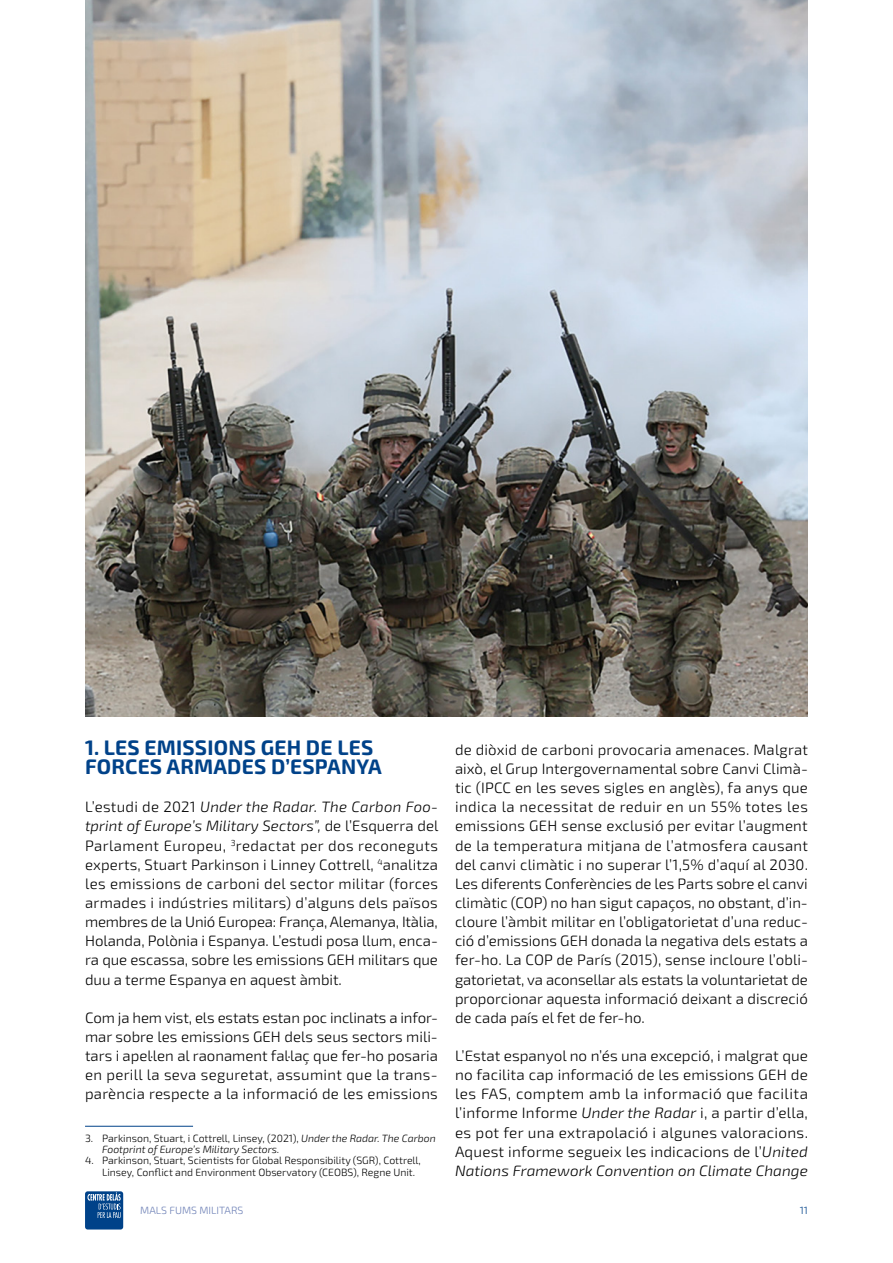
<style>
.page{position:relative;width:893px;height:1263px;background:#fff}
.page>*{position:absolute;margin:0;border:0;box-sizing:border-box;transform-origin:0 0}
.t1{font:700 21px/19.2px "Exo 2.0";letter-spacing:.01em;color:#004289}
.t2{font:300 15px/19.2px "Exo 2.0";letter-spacing:.005em;color:#000;text-align:justify}
.t3{font:300 10.5px/11.4px "Exo 2.0";color:#000}
.t4{font:italic 300 10.5px/11.4px "Exo 2.0";color:#000}
.t5{font:300 10.5px "Exo 2.0";color:#6d80b6}
.t6{font:300 10.5px "Exo 2.0";color:#004289}
.s1{font-style:italic}
.s2{font-style:normal}
</style>
<div class="page">
<div style="left:85px;top:1191px;width:38px;height:38px;background:#004289;border-radius:3px"></div>
<svg style="left:87px;top:1192px;width:34px;height:26px"></svg>
<hr style="left:85px;top:1126px;width:108px;height:1px;background:#004289">
<img style="left:85px;top:0;width:723px;height:716px">
<h1 class="t1" style="left:85px;top:738px;width:298px">1. LES EMISSIONS GEH DE LES<br>FORCES ARMADES D’ESPANYA</h1>
<p class="t2" style="left:85px;top:798px;width:355px">L’estudi de 2021 <span class="s1">Under the Radar. The Carbon Foo&shy;tprint of Europe’s Military Sectors”,</span> de l’Esquerra del Parlament Europeu, <sup>3</sup>redactat per dos reconeguts experts, Stuart Parkinson i Linney Cottrell, <sup>4</sup>analitza les emissions de carboni del sector militar (forces armades i indústries militars) d’alguns dels països membres de la Unió Europea: França, Alemanya, Itàlia, Holanda, Polònia i Espanya. L’estudi posa llum, enca&shy;ra que escassa, sobre les emissions GEH militars que duu a terme Espanya en aquest àmbit.</p>
<p class="t2" style="left:85px;top:1008px;width:354px">Com ja hem vist, els estats estan poc inclinats a infor&shy;mar sobre les emissions GEH dels seus sectors mili&shy;tars i apel·len al raonament fal·laç que fer-ho posaria en perill la seva seguretat, assumint que la trans&shy;parència respecte a la informació de les emissions</p>
<p class="t4" style="left:102px;top:1133px;width:335px;text-indent:-17px"><span class="s2">3. Parkinson, Stuart, i Cottrell, Linsey, (2021),</span> Under the Radar. The Carbon<br>Footprint of Europe’s Military Sectors.</p>
<p class="t3" style="left:102px;top:1155px;width:320px;text-indent:-17px">4. Parkinson, Stuart, Scientists for Global Responsibility (SGR), Cottrell,<br>Linsey, Conflict and Environment Observatory (CEOBS), Regne Unit.</p>
<p class="t2" style="left:455px;top:740px;width:355px">de diòxid de carboni provocaria amenaces. Malgrat això, el Grup Intergovernamental sobre Canvi Climà&shy;tic (IPCC en les seves sigles en anglès), fa anys que indica la necessitat de reduir en un 55% totes les emissions GEH sense exclusió per evitar l’augment de la temperatura mitjana de l’atmosfera causant del canvi climàtic i no superar l’1,5% d’aquí al 2030.<br>Les diferents Conferències de les Parts sobre el canvi climàtic (COP) no han sigut capaços, no obstant, d’in&shy;cloure l’àmbit militar en l’obligatorietat d’una reduc&shy;ció d’emissions GEH donada la negativa dels estats a fer-ho. La COP de París (2015), sense incloure l’obli&shy;gatorietat, va aconsellar als estats la voluntarietat de proporcionar aquesta informació deixant a discreció de cada país el fet de fer-ho.</p>
<p class="t2" style="left:455px;top:1046px;width:355px">L’Estat espanyol no n’és una excepció, i malgrat que no facilita cap informació de les emissions GEH de les FAS, comptem amb la informació que facilita l’informe Informe <span class="s1">Under the Radar</span> i, a partir d’ella, es pot fer una extrapolació i algunes valoracions.<br>Aquest informe segueix les indicacions de l’<span class="s1">United Nations Framework Convention on Climate Change</span></p>
<p class="t5" style="left:140px;top:1204px;width:105px">MALS FUMS MILITARS</p>
<p class="t6" style="left:800px;top:1204px;width:10px">11</p>
</div>
